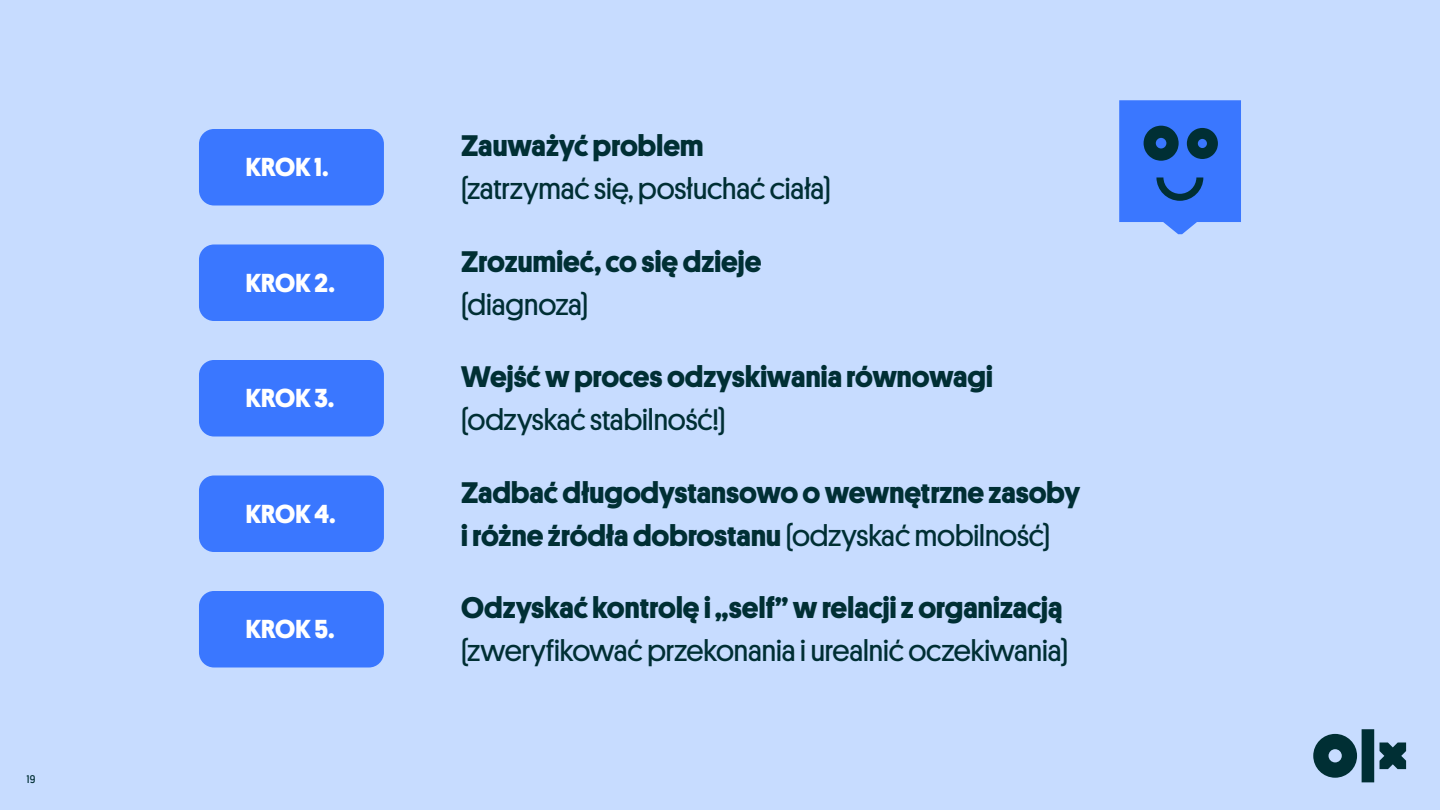
<style>
.page{position:relative;width:1440px;height:810px;background:#c7dcff}
.page>*{position:absolute;margin:0;border:0;box-sizing:border-box;transform-origin:0 0}
.t1{font:700 30px/42.8px "Platform";color:#002f34}
.t2{font:30px "Platform";letter-spacing:-.005em;color:#002f34}
.t3{font:700 26.25px "Platform";color:#fff}
.t4{font:11.25px "Platform";color:#002f34}
.s1{font-weight:400}
</style>
<div class="page">
<svg style="left:1313px;top:729px;width:93px;height:53px"></svg>
<div style="left:199px;top:129px;width:185px;height:77px;background:#3a77ff;border-radius:15px"></div>
<div style="left:199px;top:244px;width:185px;height:77px;background:#3a77ff;border-radius:15px"></div>
<div style="left:199px;top:360px;width:185px;height:76px;background:#3a77ff;border-radius:15px"></div>
<div style="left:199px;top:476px;width:185px;height:76px;background:#3a77ff;border-radius:15px"></div>
<div style="left:199px;top:591px;width:185px;height:77px;background:#3a77ff;border-radius:15px"></div>
<svg style="left:1119px;top:100px;width:122px;height:134px;background:#3e76e6"></svg>
<p class="t4" style="left:27px;top:771px;width:10px">19</p>
<p class="t3" style="left:246px;top:148px;width:84px">KROK 1.</p>
<p class="t3" style="left:246px;top:264px;width:90px">KROK 2.</p>
<p class="t3" style="left:246px;top:379px;width:90px">KROK 3.</p>
<p class="t3" style="left:246px;top:495px;width:91px">KROK 4.</p>
<p class="t3" style="left:246px;top:610px;width:90px">KROK 5.</p>
<p class="t1" style="left:461px;top:123px;width:244px">Zauważyć problem</p>
<p class="t2" style="left:461px;top:167px;width:371px">(zatrzymać się, posłuchać ciała)</p>
<p class="t1" style="left:461px;top:238px;width:302px">Zrozumieć, co się dzieje</p>
<p class="t2" style="left:461px;top:282px;width:129px">(diagnoza)</p>
<p class="t1" style="left:461px;top:354px;width:533px">Wejść w proces odzyskiwania równowagi</p>
<p class="t2" style="left:461px;top:398px;width:266px">(odzyskać stabilność!)</p>
<p class="t1" style="left:461px;top:469px;width:620px">Zadbać długodystansowo o wewnętrzne zasoby i różne źródła dobrostanu <span class="s1">(odzyskać mobilność)</span></p>
<p class="t1" style="left:461px;top:585px;width:603px">Odzyskać kontrolę i „self” w relacji z organizacją</p>
<p class="t2" style="left:461px;top:629px;width:608px">(zweryfikować przekonania i urealnić oczekiwania)</p>
</div>
